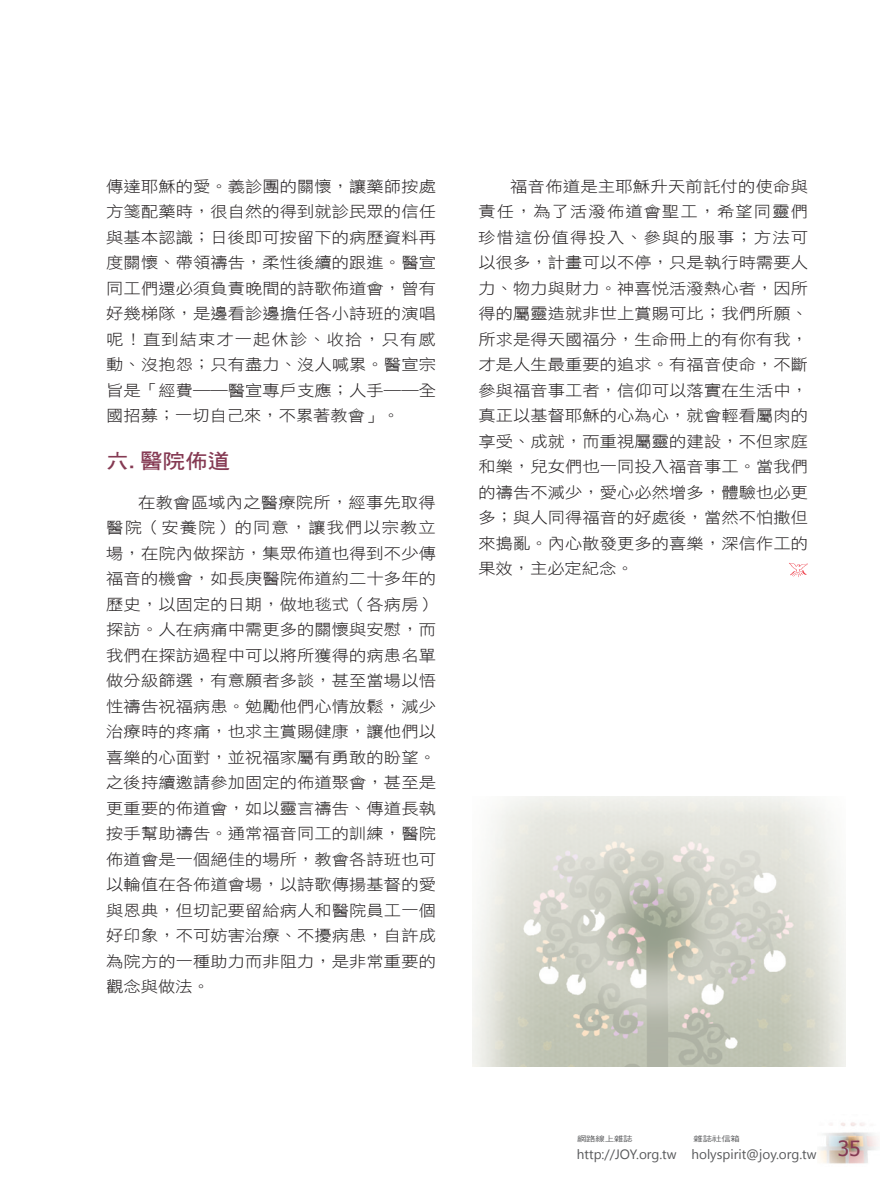
<style>
.page{position:relative;width:893px;height:1191px;background:#fff}
.page>*{position:absolute;margin:0;border:0;box-sizing:border-box;transform-origin:0 0}
.t1{font:21px "Tahoma";color:#853a53}
.大標{font:20.25px "DF Hei W7 WIN BF";color:#853a53;scale:1.11 1}
.t2{font:15.6px/25.5px "DF Hei W3 WIN BF";letter-spacing:.005em;color:#231f20;text-align:justify;scale:1.11 1}
.t3{font:13.5px "Segoe UI";color:#57585a}
.t4{font:7.5px "DF Hei W5 WIN BF";letter-spacing:-.015em;color:#57585a;scale:1.25 1}
</style>
<div class="page">
<img style="left:818px;top:1122px;width:60px;height:42px">
<svg style="left:789px;top:563px;width:19px;height:14px"></svg>
<img style="left:473px;top:796px;width:373px;height:270px">
<p class="t2" style="left:106px;top:173px;width:298px">傳達耶穌的愛。義診團的關懷，讓藥師按處方箋配藥時，很自然的得到就診民眾的信任與基本認識；日後即可按留下的病歷資料再度關懷、帶領禱告，柔性後續的跟進。醫宣同工們還必須負責晚間的詩歌佈道會，曾有好幾梯隊，是邊看診邊擔任各小詩班的演唱呢！直到結束才一起休診、收拾，只有感動、沒抱怨；只有盡力、沒人喊累。醫宣宗旨是「經費──醫宣專戶支應；人手──全國招募；一切自己來，不累著教會」。</p>
<p class="大標" style="left:106px;top:450px;width:113px">六.醫院佈道</p>
<p class="t2" style="left:106px;top:489px;width:298px;text-indent:32px">在教會區域內之醫療院所，經事先取得醫院（安養院）的同意，讓我們以宗教立場，在院內做探訪，集眾佈道也得到不少傳福音的機會，如長庚醫院佈道約二十多年的歷史，以固定的日期，做地毯式（各病房）探訪。人在病痛中需更多的關懷與安慰，而我們在探訪過程中可以將所獲得的病患名單做分級篩選，有意願者多談，甚至當場以悟性禱告祝福病患。勉勵他們心情放鬆，減少治療時的疼痛，也求主賞賜健康，讓他們以喜樂的心面對，並祝福家屬有勇敢的盼望。之後持續邀請參加固定的佈道聚會，甚至是更重要的佈道會，如以靈言禱告、傳道長執按手幫助禱告。通常福音同工的訓練，醫院佈道會是一個絕佳的場所，教會各詩班也可以輪值在各佈道會場，以詩歌傳揚基督的愛與恩典，但切記要留給病人和醫院員工一個好印象，不可妨害治療、不擾病患，自許成為院方的一種助力而非阻力，是非常重要的觀念與做法。</p>
<p class="t2" style="left:478px;top:173px;width:298px;text-indent:32px">福音佈道是主耶穌升天前託付的使命與責任，為了活潑佈道會聖工，希望同靈們珍惜這份值得投入、參與的服事；方法可以很多，計畫可以不停，只是執行時需要人力、物力與財力。神喜悅活潑熱心者，因所得的屬靈造就非世上賞賜可比；我們所願、所求是得天國福分，生命冊上的有你有我，才是人生最重要的追求。有福音使命，不斷參與福音事工者，信仰可以落實在生活中，真正以基督耶穌的心為心，就會輕看屬肉的享受、成就，而重視屬靈的建設，不但家庭和樂，兒女們也一同投入福音事工。當我們的禱告不減少，愛心必然增多，體驗也必更多；與人同得福音的好處後，當然不怕撒但來搗亂。內心散發更多的喜樂，深信作工的果效，主必定紀念。</p>
<p class="t4" style="left:577px;top:1135px;width:46px">網路線上雜誌</p>
<p class="t4" style="left:694px;top:1135px;width:39px">雜誌社信箱</p>
<p class="t3" style="left:577px;top:1144px;width:241px">http://JOY.org.tw holyspirit@joy.org.tw</p>
<h1 class="t1" style="left:838px;top:1134px;width:24px">35</h1>
</div>
